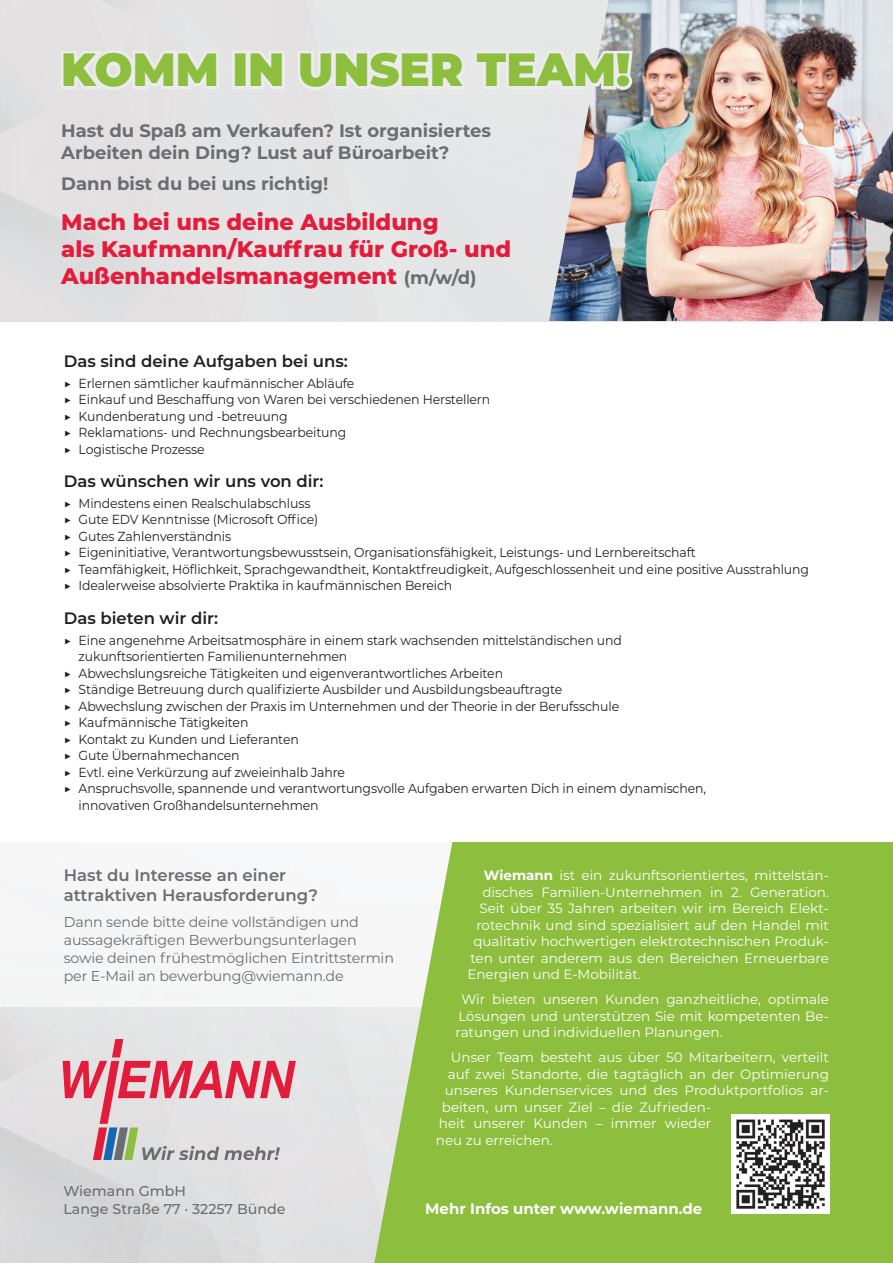
<style>
.page{position:relative;width:893px;height:1263px;background:#fff}
.page>*{position:absolute;margin:0;border:0;box-sizing:border-box;transform-origin:0 0}
.t1{font:900 46.5px "Montserrat";color:#8dbe3e}
.t2{font:800 22.5px/27px "Montserrat";color:#e41c3b}
.t3{font:700 18px/22.5px "Montserrat";color:#6c6d70}
.t4{font:600 16.5px "Montserrat";color:#231f20}
.t5{font:600 16.5px/19.5px "Montserrat";color:#6c6d70}
.t6{font:700 15px "Montserrat";color:#fff}
.t7{font:14.25px/18px "Montserrat";letter-spacing:-.01em;color:#6c6d70}
.t8{font:500 14.25px/18px "Montserrat";color:#6c6d70}
.t9{font:13.5px/16.5px "Montserrat";color:#fff;text-align:justify}
.t10{font:13.2px/16.5px "Montserrat";letter-spacing:-.01em;color:#231f20;scale:.95 1}
.s1{font-weight:700;font-size:18px;color:#6c6d70}
.s2{font-weight:700}
</style>
<div class="page">
<img style="left:549px;top:0;width:344px;height:321px">
<svg style="left:58px;top:47px;width:164px;height:48px;background:#e8e7e9"></svg>
<div style="left:232px;top:51px;width:17px;height:38px;border:6px solid #ececee"></div>
<svg style="left:245px;top:48px;width:43px;height:44px;background:#e8e8e9"></svg>
<svg style="left:294px;top:47px;width:342px;height:48px;background:#e4e5e6"></svg>
<div style="left:0;top:842px;width:374px;height:165px;background:#f6f6f6"></div>
<svg style="left:63px;top:1039px;width:233px;height:121px;background:#dcb8be"></svg>
<svg style="left:374px;top:842px;width:519px;height:421px;background:#95c24c"></svg>
<img style="left:731px;top:1115px;width:99px;height:98px">
<h1 class="t1" style="left:61px;top:35px;width:570px">KOMM IN UNSER TEAM!</h1>
<h3 class="t3" style="left:61px;top:118px;width:431px">Hast du Spaß am Verkaufen? Ist organisiertes<br>Arbeiten dein Ding? Lust auf Büroarbeit?</h3>
<h3 class="t3" style="left:61px;top:172px;width:269px">Dann bist du bei uns richtig!</h3>
<h2 class="t2" style="left:61px;top:208px;width:451px">Mach bei uns deine Ausbildung<br>als Kaufmann/Kauffrau für Groß- und<br>Außenhandelsmanagement <span class="s1">(m/w/d)</span></h2>
<p class="t4" style="left:64px;top:349px;width:286px">Das sind deine Aufgaben bei uns:</p>
<p class="t10" style="left:64px;top:374px;width:450px">▶ Erlernen sämtlicher kaufmännischer Abläufe<br>▶ Einkauf und Beschaffung von Waren bei verschiedenen Herstellern ▶ Kundenberatung und -betreuung<br>▶ Reklamations- und Rechnungsbearbeitung<br>▶ Logistische Prozesse</p>
<p class="t4" style="left:64px;top:469px;width:261px">Das wünschen wir uns von dir:</p>
<p class="t10" style="left:64px;top:494px;width:786px">▶ Mindestens einen Realschulabschluss<br>▶ Gute EDV Kenntnisse (Microsoft Office)<br>▶ Gutes Zahlenverständnis<br>▶ Eigeninitiative, Verantwortungsbewusstsein, Organisationsfähigkeit, Leistungs- und Lernbereitschaft<br>▶ Teamfähigkeit, Höflichkeit, Sprachgewandtheit, Kontaktfreudigkeit, Aufgeschlossenheit und eine positive Ausstrahlung ▶ Idealerweise absolvierte Praktika in kaufmännischen Bereich</p>
<p class="t4" style="left:64px;top:606px;width:156px">Das bieten wir dir:</p>
<p class="t10" style="left:64px;top:631px;width:589px">▶ Eine angenehme Arbeitsatmosphäre in einem stark wachsenden mittelständischen und</p>
<p class="t10" style="left:79px;top:648px;width:284px">zukunftsorientierten Familienunternehmen</p>
<p class="t10" style="left:64px;top:664px;width:464px">▶ Abwechslungsreiche Tätigkeiten und eigenverantwortliches Arbeiten</p>
<p class="t10" style="left:64px;top:681px;width:526px">▶ Ständige Betreuung durch qualifizierte Ausbilder und Ausbildungsbeauftragte</p>
<p class="t10" style="left:64px;top:697px;width:586px">▶ Abwechslung zwischen der Praxis im Unternehmen und der Theorie in der Berufsschule</p>
<p class="t10" style="left:64px;top:714px;width:196px">▶ Kaufmännische Tätigkeiten</p>
<p class="t10" style="left:64px;top:730px;width:249px">▶ Kontakt zu Kunden und Lieferanten</p>
<p class="t10" style="left:64px;top:747px;width:187px">▶ Gute Übernahmechancen</p>
<p class="t10" style="left:64px;top:763px;width:298px">▶ Evtl. eine Verkürzung auf zweieinhalb Jahre</p>
<p class="t10" style="left:64px;top:780px;width:678px">▶ Anspruchsvolle, spannende und verantwortungsvolle Aufgaben erwarten Dich in einem dynamischen,</p>
<p class="t10" style="left:79px;top:796px;width:254px">innovativen Großhandelsunternehmen</p>
<p class="t5" style="left:64px;top:865px;width:256px">Hast du Interesse an einer attraktiven Herausforderung?</p>
<p class="t7" style="left:64px;top:913px;width:332px">Dann sende bitte deine vollständigen und aussagekräftigen Bewerbungsunterlagen sowie deinen frühestmöglichen Eintrittstermin per E-Mail an bewerbung@wiemann.de</p>
<p class="t8" style="left:63px;top:1181px;width:224px">Wiemann GmbH<br>Lange Straße 77 · 32257 Bünde</p>
<p class="t9" style="left:484px;top:867px;width:347px"><span class="s2">Wiemann</span> ist ein zukunftsorientiertes, mittelstän-</p>
<p class="t9" style="left:482px;top:883px;width:348px">disches Familien-Unternehmen in 2. Generation.</p>
<p class="t9" style="left:479px;top:900px;width:351px">Seit über 35 Jahren arbeiten wir im Bereich Elekt-</p>
<p class="t9" style="left:476px;top:916px;width:354px">rotechnik und sind spezialisiert auf den Handel mit</p>
<p class="t9" style="left:473px;top:933px;width:357px">qualitativ hochwertigen elektrotechnischen Produk-</p>
<p class="t9" style="left:470px;top:949px;width:360px">ten unter anderem aus den Bereichen Erneuerbare</p>
<p class="t9" style="left:467px;top:966px;width:175px">Energien und E-Mobilität.</p>
<p class="t9" style="left:455px;top:991px;width:375px;text-indent:6px">Wir bieten unseren Kunden ganzheitliche, optimale Lösungen und unterstützen Sie mit kompetenten Be&shy;ratungen und individuellen Planungen.</p>
<p class="t9" style="left:451px;top:1049px;width:380px">Unser Team besteht aus über 50 Mitarbeitern, verteilt</p>
<p class="t9" style="left:448px;top:1065px;width:382px">auf zwei Standorte, die tagtäglich an der Optimierung</p>
<p class="t9" style="left:445px;top:1082px;width:385px">unseres Kundenservices und des Produktportfolios ar-</p>
<p class="t9" style="left:442px;top:1098px;width:271px">beiten, um unser Ziel – die Zufrieden-</p>
<p class="t9" style="left:439px;top:1115px;width:274px">heit unserer Kunden – immer wieder</p>
<p class="t9" style="left:436px;top:1131px;width:118px">neu zu erreichen.</p>
<p class="t6" style="left:425px;top:1197px;width:279px">Mehr Infos unter www.wiemann.de</p>
</div>
